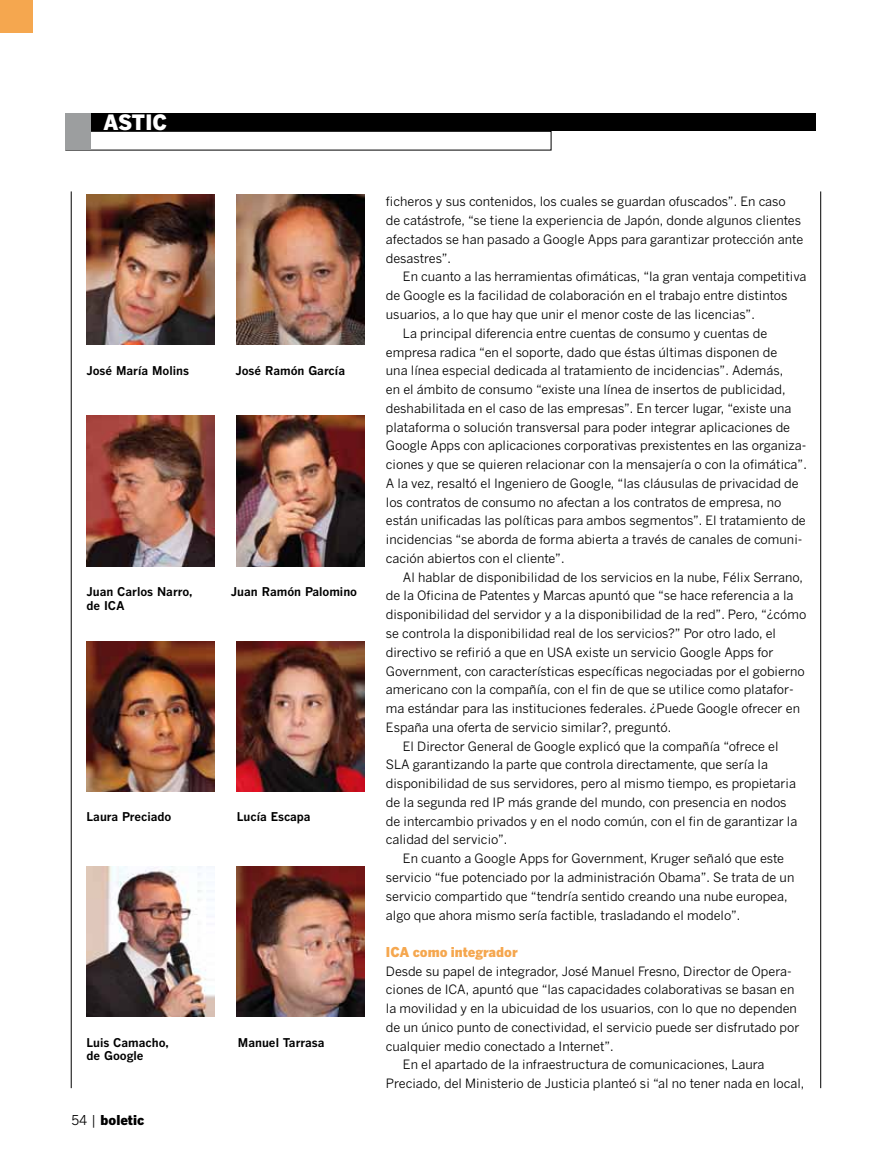
<style>
.page{position:relative;width:893px;height:1170px;background:#fff}
.page>*{position:absolute;margin:0;border:0;box-sizing:border-box;transform-origin:0 0}
.t1{font:900 21px "Benton Gothic";letter-spacing:-.01em;color:#fff}
.t2{font:900 13.5px "Benton Gothic";color:#f5a74f}
.t3{font:900 13.5px "Benton Gothic";color:#000}
.t4{font:12.75px/18.8px "Benton Gothic";color:#000}
.t5{font:700 12px "Benton Gothic";color:#000}
.s1{font-weight:400}
</style>
<div class="page">
<hr style="left:71px;top:191px;width:1px;height:897px;background:#000">
<hr style="left:820px;top:191px;width:1px;height:897px;background:#000">
<div style="left:66px;top:131px;width:485px;height:19px;border:1px solid #000"></div>
<div style="left:65px;top:113px;width:750px;height:18px;background:#000"></div>
<div style="left:65px;top:113px;width:26px;height:37px;background:#9c9e9f"></div>
<div style="left:0;top:0;width:33px;height:33px;background:#f5a74f"></div>
<img style="left:86px;top:416px;width:128px;height:150px">
<img style="left:237px;top:416px;width:127px;height:150px">
<img style="left:86px;top:641px;width:128px;height:150px">
<img style="left:237px;top:641px;width:127px;height:150px">
<img style="left:86px;top:866px;width:128px;height:150px">
<img style="left:237px;top:866px;width:127px;height:150px">
<img style="left:86px;top:195px;width:128px;height:150px">
<img style="left:237px;top:195px;width:127px;height:150px">
<h1 class="t1" style="left:103px;top:109px;width:65px">ASTIC</h1>
<p class="t5" style="left:86px;top:363px;width:104px">José María Molins</p>
<p class="t5" style="left:235px;top:363px;width:111px">José Ramón García</p>
<p class="t5" style="left:86px;top:584px;width:108px">Juan Carlos Narro,</p>
<p class="t5" style="left:231px;top:584px;width:128px">Juan Ramón Palomino</p>
<p class="t5" style="left:86px;top:598px;width:40px">de ICA</p>
<p class="t5" style="left:86px;top:809px;width:87px">Laura Preciado</p>
<p class="t5" style="left:237px;top:809px;width:75px">Lucía Escapa</p>
<p class="t5" style="left:86px;top:1034px;width:84px">Luis Camacho,</p>
<p class="t5" style="left:238px;top:1034px;width:88px">Manuel Tarrasa</p>
<p class="t5" style="left:86px;top:1048px;width:59px">de Google</p>
<p class="t3" style="left:71px;top:1111px;width:74px"><span class="s1">54 |</span> boletic</p>
<p class="t4" style="left:386px;top:192px;width:419px">ficheros y sus contenidos, los cuales se guardan ofuscados”. En caso de catástrofe, “se tiene la experiencia de Japón, donde algunos clientes afectados se han pasado a Google Apps para garantizar protección ante desastres”.</p>
<p class="t4" style="left:403px;top:267px;width:405px">En cuanto a las herramientas ofimáticas, “la gran ventaja competitiva</p>
<p class="t4" style="left:386px;top:286px;width:403px">de Google es la facilidad de colaboración en el trabajo entre distintos</p>
<p class="t4" style="left:386px;top:305px;width:370px">usuarios, a lo que hay que unir el menor coste de las licencias”.</p>
<p class="t4" style="left:403px;top:323px;width:366px">La principal diferencia entre cuentas de consumo y cuentas de</p>
<p class="t4" style="left:386px;top:342px;width:393px">empresa radica “en el soporte, dado que éstas últimas disponen de</p>
<p class="t4" style="left:386px;top:361px;width:399px">una línea especial dedicada al tratamiento de incidencias”. Además,</p>
<p class="t4" style="left:386px;top:380px;width:401px">en el ámbito de consumo “existe una línea de insertos de publicidad,</p>
<p class="t4" style="left:386px;top:398px;width:407px">deshabilitada en el caso de las empresas”. En tercer lugar, “existe una</p>
<p class="t4" style="left:386px;top:417px;width:406px">plataforma o solución transversal para poder integrar aplicaciones de</p>
<p class="t4" style="left:386px;top:436px;width:422px">Google Apps con aplicaciones corporativas prexistentes en las organiza-</p>
<p class="t4" style="left:386px;top:455px;width:422px">ciones y que se quieren relacionar con la mensajería o con la ofimática”.</p>
<p class="t4" style="left:386px;top:473px;width:414px">A la vez, resaltó el Ingeniero de Google, “las cláusulas de privacidad de</p>
<p class="t4" style="left:386px;top:492px;width:397px">los contratos de consumo no afectan a los contratos de empresa, no</p>
<p class="t4" style="left:386px;top:511px;width:421px">están unificadas las políticas para ambos segmentos”. El tratamiento de</p>
<p class="t4" style="left:386px;top:530px;width:418px">incidencias “se aborda de forma abierta a través de canales de comuni-</p>
<p class="t4" style="left:386px;top:548px;width:180px">cación abiertos con el cliente”.</p>
<p class="t4" style="left:403px;top:567px;width:401px">Al hablar de disponibilidad de los servicios en la nube, Félix Serrano,</p>
<p class="t4" style="left:386px;top:586px;width:409px">de la Oficina de Patentes y Marcas apuntó que “se hace referencia a la</p>
<p class="t4" style="left:386px;top:605px;width:422px">disponibilidad del servidor y a la disponibilidad de la red”. Pero, “¿cómo</p>
<p class="t4" style="left:386px;top:623px;width:392px">se controla la disponibilidad real de los servicios?” Por otro lado, el</p>
<p class="t4" style="left:386px;top:642px;width:389px">directivo se refirió a que en USA existe un servicio Google Apps for</p>
<p class="t4" style="left:386px;top:661px;width:420px">Government, con características específicas negociadas por el gobierno</p>
<p class="t4" style="left:386px;top:680px;width:409px">americano con la compañía, con el fin de que se utilice como platafor-</p>
<p class="t4" style="left:386px;top:698px;width:416px">ma estándar para las instituciones federales. ¿Puede Google ofrecer en</p>
<p class="t4" style="left:386px;top:717px;width:287px">España una oferta de servicio similar?, preguntó.</p>
<p class="t4" style="left:403px;top:736px;width:377px">El Director General de Google explicó que la compañía “ofrece el</p>
<p class="t4" style="left:386px;top:755px;width:384px">SLA garantizando la parte que controla directamente, que sería la</p>
<p class="t4" style="left:386px;top:773px;width:412px">disponibilidad de sus servidores, pero al mismo tiempo, es propietaria</p>
<p class="t4" style="left:386px;top:792px;width:402px">de la segunda red IP más grande del mundo, con presencia en nodos</p>
<p class="t4" style="left:386px;top:811px;width:413px">de intercambio privados y en el nodo común, con el fin de garantizar la</p>
<p class="t4" style="left:386px;top:830px;width:123px">calidad del servicio”.</p>
<p class="t4" style="left:403px;top:848px;width:383px">En cuanto a Google Apps for Government, Kruger señaló que este</p>
<p class="t4" style="left:386px;top:867px;width:410px">servicio “fue potenciado por la administración Obama”. Se trata de un</p>
<p class="t4" style="left:386px;top:886px;width:403px">servicio compartido que “tendría sentido creando una nube europea,</p>
<p class="t4" style="left:386px;top:905px;width:356px">algo que ahora mismo sería factible, trasladando el modelo”.</p>
<p class="t2" style="left:386px;top:943px;width:133px">ICA como integrador</p>
<p class="t4" style="left:386px;top:961px;width:407px">Desde su papel de integrador, José Manuel Fresno, Director de Opera-</p>
<p class="t4" style="left:386px;top:980px;width:410px">ciones de ICA, apuntó que “las capacidades colaborativas se basan en</p>
<p class="t4" style="left:386px;top:998px;width:413px">la movilidad y en la ubicuidad de los usuarios, con lo que no dependen</p>
<p class="t4" style="left:386px;top:1017px;width:415px">de un único punto de conectividad, el servicio puede ser disfrutado por</p>
<p class="t4" style="left:386px;top:1036px;width:229px">cualquier medio conectado a Internet”.</p>
<p class="t4" style="left:403px;top:1055px;width:363px">En el apartado de la infraestructura de comunicaciones, Laura</p>
<p class="t4" style="left:386px;top:1073px;width:420px">Preciado, del Ministerio de Justicia planteó si “al no tener nada en local,</p>
</div>
